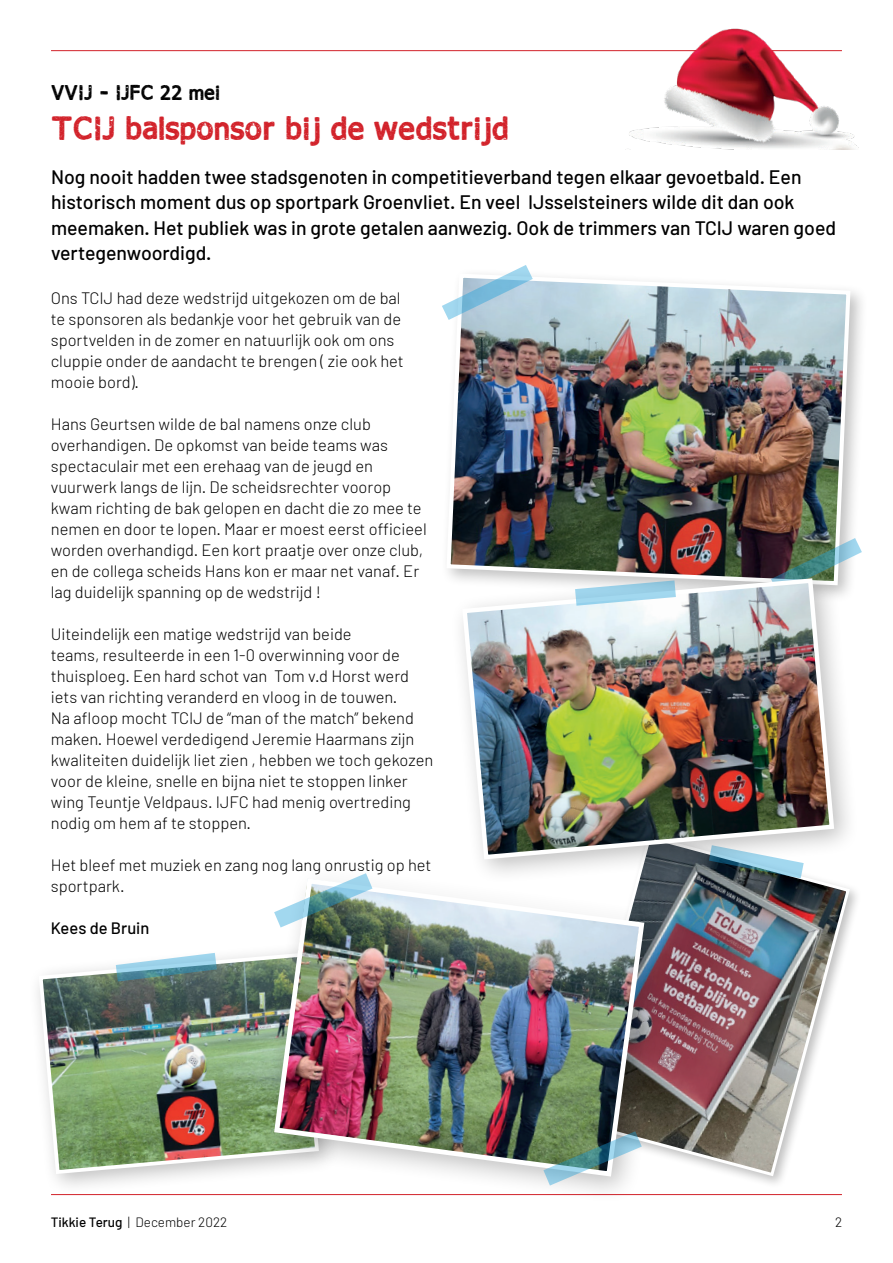
<style>
.page{position:relative;width:893px;height:1263px;background:#fff}
.page>*{position:absolute;margin:0;border:0;box-sizing:border-box;transform-origin:0 0}
.t1{font:33px "Good bye lullaby";color:#d2222a}
.t2{font:21px "Good bye lullaby";color:#000001}
.t3{font:500 19.5px/25.5px "Barlow";color:#000001}
.t4{font:300 16.5px/21px "Barlow";color:#000001}
.t5{font:500 16.5px "Barlow";color:#000001}
.t6{font:300 13.5px "Barlow";color:#000001}
.s1{font-weight:500}
</style>
<div class="page">
<hr style="left:51px;top:50px;width:791px;height:1px;background:#d2222a">
<hr style="left:51px;top:1194px;width:791px;height:1px;background:#d2222a">
<div style="left:440px;top:267px;width:428px;height:336px;background:#000001;opacity:.25"></div>
<img style="left:444px;top:271px;width:409px;height:316px">
<img style="left:672px;top:885px;width:180px;height:293px">
<svg style="left:442px;top:265px;width:91px;height:55px"></svg>
<svg style="left:771px;top:538px;width:91px;height:55px;background:#6e817a"></svg>
<div style="left:449px;top:565px;width:411px;height:320px;background:#000001;opacity:.25"></div>
<img style="left:460px;top:576px;width:376px;height:286px">
<div style="left:27px;top:941px;width:314px;height:255px;background:#000001;opacity:.25"></div>
<img style="left:37px;top:951px;width:223px;height:225px">
<svg style="left:575px;top:580px;width:101px;height:26px"></svg>
<svg style="left:116px;top:953px;width:101px;height:28px"></svg>
<div style="left:260px;top:864px;width:412px;height:340px;background:#000001;opacity:.25"></div>
<img style="left:271px;top:876px;width:376px;height:303px">
<svg style="left:274px;top:873px;width:98px;height:54px"></svg>
<svg style="left:543px;top:1131px;width:99px;height:54px"></svg>
<img style="left:596px;top:28px;width:261px;height:121px">
<p class="t2" style="left:51px;top:82px;width:170px">VVIJ - IJFC 22 mei</p>
<h1 class="t1" style="left:51px;top:112px;width:459px">TCIJ balsponsor bij de wedstrijd</h1>
<p class="t3" style="left:51px;top:164px;width:787px">Nog nooit hadden twee stadsgenoten in competitieverband tegen elkaar gevoetbald. Een historisch moment dus op sportpark Groenvliet. En veel IJsselsteiners wilde dit dan ook meemaken. Het publiek was in grote getalen aanwezig. Ook de trimmers van TCIJ waren goed vertegenwoordigd.</p>
<p class="t4" style="left:51px;top:287px;width:355px">Ons TCIJ had deze wedstrijd uitgekozen om de bal te sponsoren als bedankje voor het gebruik van de sportvelden in de zomer en natuurlijk ook om ons cluppie onder de aandacht te brengen ( zie ook het mooie bord).</p>
<p class="t4" style="left:51px;top:413px;width:377px">Hans Geurtsen wilde de bal namens onze club overhandigen. De opkomst van beide teams was spectaculair met een erehaag van de jeugd en vuurwerk langs de lijn. De scheidsrechter voorop kwam richting de bak gelopen en dacht die zo mee te nemen en door te lopen. Maar er moest eerst officieel worden overhandigd. Een kort praatje over onze club, en de collega scheids Hans kon er maar net vanaf. Er lag duidelijk spanning op de wedstrijd !</p>
<p class="t4" style="left:51px;top:623px;width:384px">Uiteindelijk een matige wedstrijd van beide<br>teams, resulteerde in een 1-0 overwinning voor de thuisploeg. Een hard schot van Tom v.d Horst werd iets van richting veranderd en vloog in de touwen.<br>Na afloop mocht TCIJ de “man of the match” bekend maken. Hoewel verdedigend Jeremie Haarmans zijn kwaliteiten duidelijk liet zien , hebben we toch gekozen voor de kleine, snelle en bijna niet te stoppen linker wing Teuntje Veldpaus. IJFC had menig overtreding nodig om hem af te stoppen.</p>
<p class="t4" style="left:51px;top:854px;width:382px">Het bleef met muziek en zang nog lang onrustig op het sportpark.</p>
<p class="t5" style="left:51px;top:918px;width:100px">Kees de Bruin</p>
<p class="t6" style="left:51px;top:1214px;width:178px"><span class="s1">Tikkie Terug</span> | December 2022</p>
<p class="t6" style="left:835px;top:1214px;width:9px">2</p>
</div>
